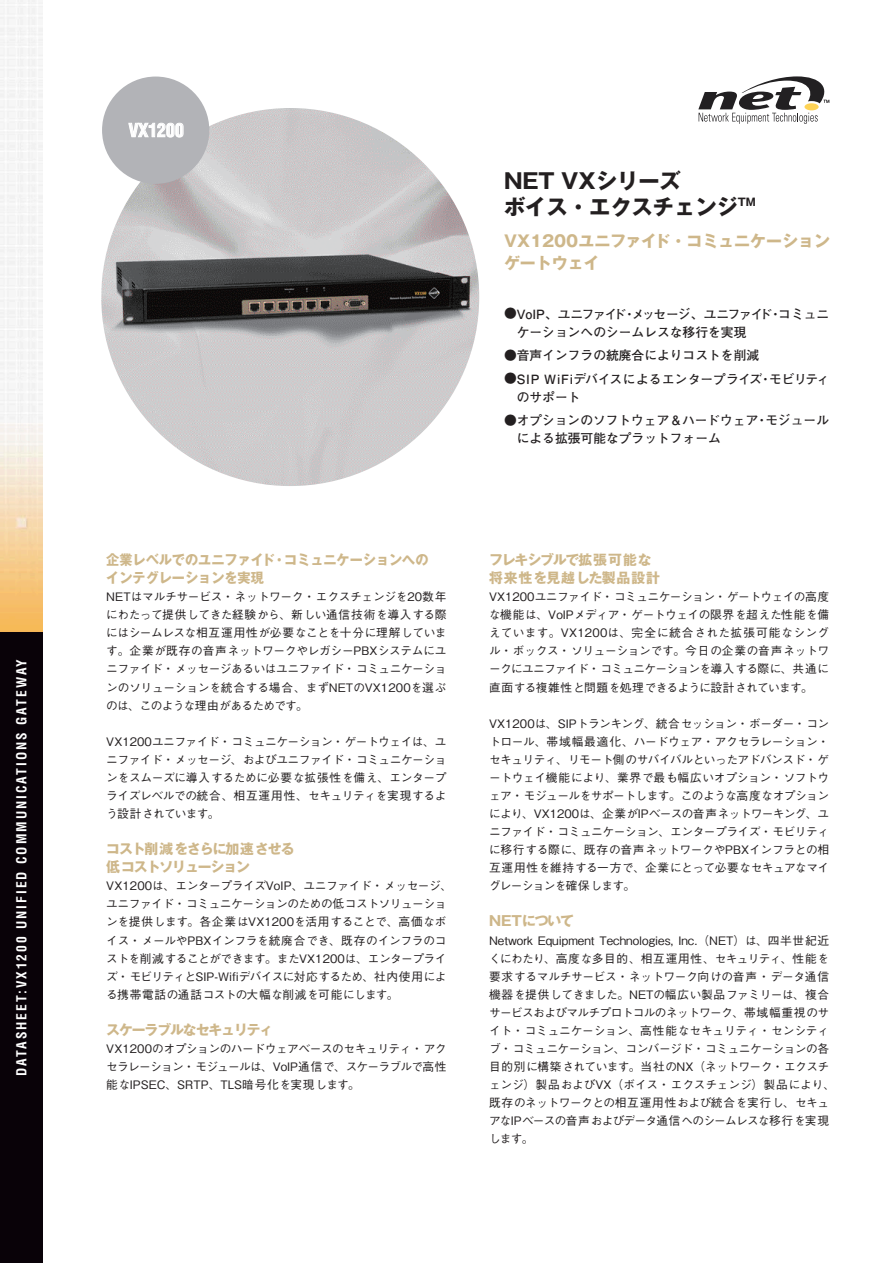
<style>
.page{position:relative;width:893px;height:1263px;background:#fff}
.page>*{position:absolute;margin:0;border:0;box-sizing:border-box;transform-origin:0 0}
.t1{font:700 21.3px/26.5px "Gothic MB101 Pro";color:#231f20}
.t2{font:700 condensed 18px "Helvetica";color:#fff}
.t3{font:700 15.9px/21.3px "Gothic MB101 Pro";color:#ceb78a}
.t4{font:700 13.8px/18px "Gothic MB101 Pro";letter-spacing:-.075em;color:#ceb78a}
.t5{font:700 13.8px/18px "Gothic MB101 Pro";color:#ceb78a;scale:.95 1}
.t6{font:700 13.8px/18px "Gothic MB101 Pro";letter-spacing:.075em;color:#ceb78a}
.t7{font:700 13.8px "Gothic MB101 Pro";letter-spacing:-.04em;color:#ceb78a}
.t8{font:700 condensed 13.5px "Helvetica";letter-spacing:.15em;color:#fff}
.t9{font:700 12.75px/18px "Futo Go B101 Pro";color:#231f20}
.t10{font:500 11.7px/18px "Gothic BBB Pro";letter-spacing:-.025em;color:#231f20;text-align:justify}
</style>
<div class="page">
<img style="left:101px;top:108px;width:378px;height:378px">
<svg style="left:698px;top:76px;width:132px;height:48px"></svg>
<div style="left:0;top:631px;width:43px;height:632px;background:#090208"></div>
<img style="left:0;top:0;width:43px;height:631px">
<div style="left:102px;top:77px;width:107px;height:107px;background:#b2b3b7;border-radius:50%"></div>
<p class="t8" style="left:16px;top:1076px;width:418px;rotate:-90deg">DATASHEET:VX1200 UNIFIED COMMUNICATIONS GATEWAY</p>
<h2 class="t2" style="left:128px;top:123px;width:57px">VX1200</h2>
<h1 class="t1" style="left:504px;top:165px;width:253px">NET VXシリーズ<br>ボイス・エクスチェンジ<sup>TM</sup></h1>
<h3 class="t3" style="left:504px;top:229px;width:327px">VX1200ユニファイド・コミュニケーションゲートウェイ</h3>
<p class="t9" style="left:517px;top:303px;width:314px;text-indent:-13px">●VoIP、ユニファイド・メッセージ、ユニファイド・コミュニケーションへのシームレスな移行を実現</p>
<p class="t9" style="left:504px;top:345px;width:257px">●音声インフラの統廃合によりコストを削減</p>
<p class="t9" style="left:517px;top:368px;width:314px;text-indent:-13px">●SIP WiFiデバイスによるエンタープライズ・モビリティのサポート</p>
<p class="t9" style="left:517px;top:410px;width:314px;text-indent:-13px">●オプションのソフトウェア＆ハードウェア・モジュールによる拡張可能なプラットフォーム</p>
<p class="t5" style="left:106px;top:549px;width:341px">企業レベルでのユニファイド・コミュニケーションへのインテグレーションを実現</p>
<p class="t10" style="left:106px;top:586px;width:342px">NETはマルチサービス・ネットワーク・エクスチェンジを20数年にわたって提供してきた経験から、新しい通信技術を導入する際にはシームレスな相互運用性が必要なことを十分に理解しています。企業が既存の音声ネットワークやレガシーPBXシステムにユニファイド・メッセージあるいはユニファイド・コミュニケーションのソリューションを統合する場合、まずNETのVX1200を選ぶのは、このような理由があるためです。</p>
<p class="t10" style="left:106px;top:731px;width:342px">VX1200ユニファイド・コミュニケーション・ゲートウェイは、ユニファイド・メッセージ、およびユニファイド・コミュニケーションをスムーズに導入するために必要な拡張性を備え、エンタープライズレベルでの統合、相互運用性、セキュリティを実現するよう設計されています。</p>
<p class="t4" style="left:106px;top:838px;width:190px">コスト削減をさらに加速させる低コストソリューション</p>
<p class="t10" style="left:106px;top:875px;width:347px;text-align:left">VX1200は、エンタープライズVoIP、ユニファイド・メッセージ、ユニファイド・コミュニケーションのための低コストソリューションを提供します。各企業はVX1200を活用することで、高価なボイス・メールやPBXインフラを統廃合でき、既存のインフラのコストを削減することができます。またVX1200は、エンタープライズ・モビリティとSIP-Wifiデバイスに対応するため、社内使用による携帯電話の通話コストの大幅な削減を可能にします。</p>
<p class="t4" style="left:106px;top:1019px;width:169px">スケーラブルなセキュリティ</p>
<p class="t10" style="left:106px;top:1038px;width:342px">VX1200のオプションのハードウェアベースのセキュリティ・アクセラレーション・モジュールは、VoIP通信で、スケーラブルで高性能なIPSEC、SRTP、TLS暗号化を実現します。</p>
<p class="t6" style="left:489px;top:549px;width:173px">フレキシブルで拡張可能な将来性を見越した製品設計</p>
<p class="t10" style="left:489px;top:586px;width:342px">VX1200ユニファイド・コミュニケーション・ゲートウェイの高度な機能は、VoIPメディア・ゲートウェイの限界を超えた性能を備えています。VX1200は、完全に統合された拡張可能なシングル・ボックス・ソリューションです。今日の企業の音声ネットワークにユニファイド・コミュニケーションを導入する際に、共通に直面する複雑性と問題を処理できるように設計されています。</p>
<p class="t10" style="left:489px;top:713px;width:342px">VX1200は、SIPトランキング、統合セッション・ボーダー・コントロール、帯域幅最適化、ハードウェア・アクセラレーション・セキュリティ、リモート側のサバイバルといったアドバンスド・ゲートウェイ機能により、業界で最も幅広いオプション・ソフトウェア・モジュールをサポートします。このような高度なオプションにより、VX1200は、企業がIPベースの音声ネットワーキング、ユニファイド・コミュニケーション、エンタープライズ・モビリティに移行する際に、既存の音声ネットワークやPBXインフラとの相互運用性を維持する一方で、企業にとって必要なセキュアなマイグレーションを確保します。</p>
<p class="t7" style="left:489px;top:910px;width:87px">NETについて</p>
<p class="t10" style="left:489px;top:930px;width:348px;text-align:left">Network Equipment Technologies, Inc.（NET）は、四半世紀近くにわたり、高度な多目的、相互運用性、セキュリティ、性能を要求するマルチサービス・ネットワーク向けの音声・データ通信機器を提供してきました。NETの幅広い製品ファミリーは、複合サービスおよびマルチプロトコルのネットワーク、帯域幅重視のサイト・コミュニケーション、高性能なセキュリティ・センシティブ・コミュニケーション、コンバージド・コミュニケーションの各目的別に構築されています。当社のNX（ネットワーク・エクスチェンジ）製品およびVX（ボイス・エクスチェンジ）製品により、既存のネットワークとの相互運用性および統合を実行し、セキュアなIPベースの音声およびデータ通信へのシームレスな移行を実現します。</p>
</div>
